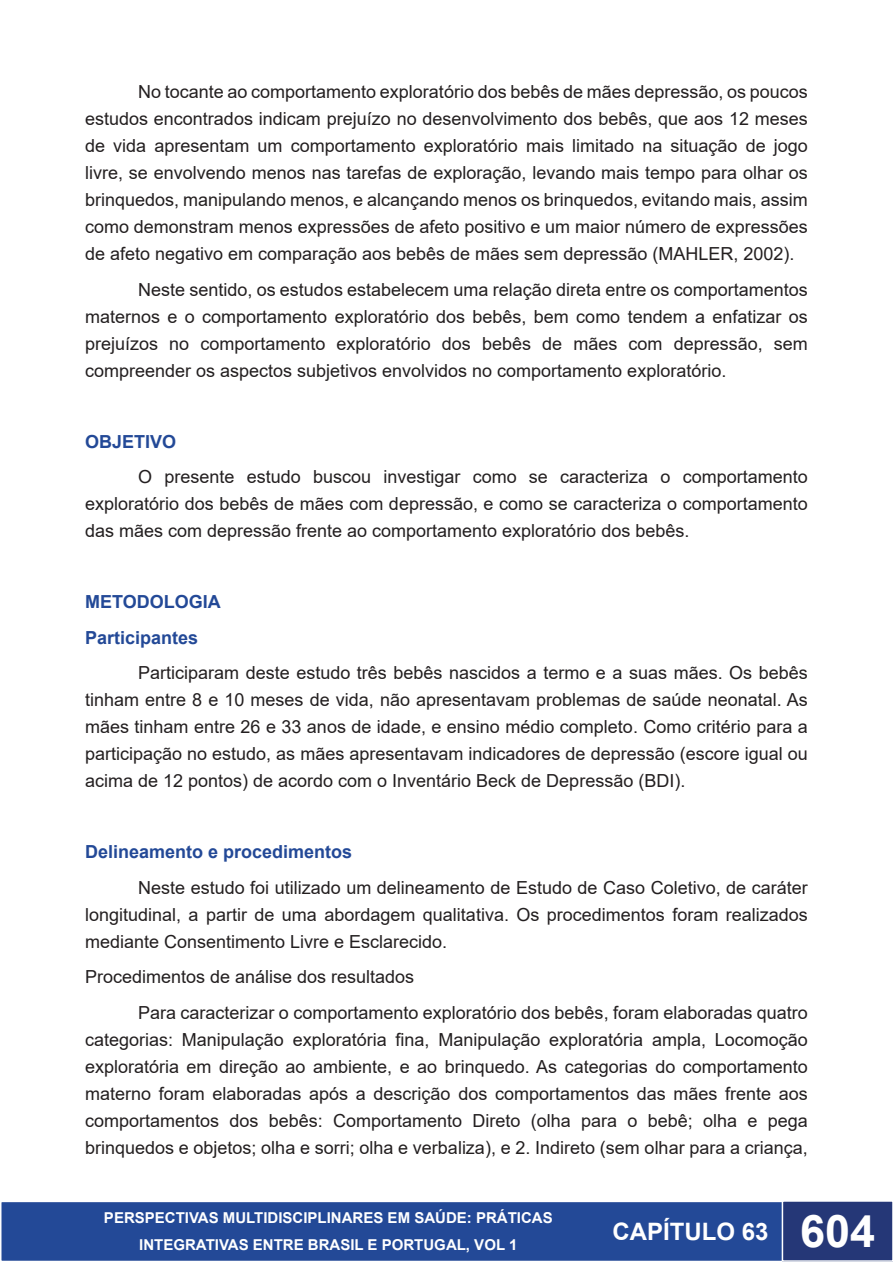
<style>
.page{position:relative;width:893px;height:1263px;background:#fff}
.page>*{position:absolute;margin:0;border:0;box-sizing:border-box;transform-origin:0 0}
.t1{font:700 24px "Arial";color:#fff}
.t2{font:18px/27px "Arial";color:#231f20;text-align:justify}
.t3{font:700 18px "Arial";color:#234997}
.t4{font:700 15px/27px "Arial";color:#fff;text-align:center}
.s1{font-size:45px}
</style>
<div class="page">
<div style="left:1px;top:1201px;width:782px;height:60px;background:#234997"></div>
<div style="left:0;top:1201px;width:784px;height:61px;border:2px solid #fff"></div>
<div style="left:782px;top:1201px;width:111px;height:60px;background:#253777"></div>
<div style="left:782px;top:1200px;width:111px;height:62px;border:2px solid #fff"></div>
<p class="t2" style="left:85px;top:78px;width:724px;text-indent:53px">No tocante ao comportamento exploratório dos bebês de mães depressão, os poucos estudos encontrados indicam prejuízo no desenvolvimento dos bebês, que aos 12 meses de vida apresentam um comportamento exploratório mais limitado na situação de jogo livre, se envolvendo menos nas tarefas de exploração, levando mais tempo para olhar os brinquedos, manipulando menos, e alcançando menos os brinquedos, evitando mais, assim como demonstram menos expressões de afeto positivo e um maior número de expressões de afeto negativo em comparação aos bebês de mães sem depressão (MAHLER, 2002).</p>
<p class="t2" style="left:85px;top:276px;width:724px;text-indent:53px">Neste sentido, os estudos estabelecem uma relação direta entre os comportamentos maternos e o comportamento exploratório dos bebês, bem como tendem a enfatizar os prejuízos no comportamento exploratório dos bebês de mães com depressão, sem compreender os aspectos subjetivos envolvidos no comportamento exploratório.</p>
<p class="t3" style="left:85px;top:429px;width:93px">OBJETIVO</p>
<p class="t2" style="left:85px;top:463px;width:724px;text-indent:53px">O presente estudo buscou investigar como se caracteriza o comportamento exploratório dos bebês de mães com depressão, e como se caracteriza o comportamento das mães com depressão frente ao comportamento exploratório dos bebês.</p>
<p class="t3" style="left:85px;top:589px;width:137px">METODOLOGIA</p>
<p class="t3" style="left:85px;top:625px;width:115px">Participantes</p>
<p class="t2" style="left:85px;top:659px;width:724px;text-indent:53px">Participaram deste estudo três bebês nascidos a termo e a suas mães. Os bebês tinham entre 8 e 10 meses de vida, não apresentavam problemas de saúde neonatal. As mães tinham entre 26 e 33 anos de idade, e ensino médio completo. Como critério para a participação no estudo, as mães apresentavam indicadores de depressão (escore igual ou acima de 12 pontos) de acordo com o Inventário Beck de Depressão (BDI).</p>
<p class="t3" style="left:85px;top:839px;width:269px">Delineamento e procedimentos</p>
<p class="t2" style="left:85px;top:874px;width:724px;text-indent:53px">Neste estudo foi utilizado um delineamento de Estudo de Caso Coletivo, de caráter longitudinal, a partir de uma abordagem qualitativa. Os procedimentos foram realizados mediante Consentimento Livre e Esclarecido.</p>
<p class="t2" style="left:85px;top:963px;width:331px">Procedimentos de análise dos resultados</p>
<p class="t2" style="left:85px;top:999px;width:724px;text-indent:53px">Para caracterizar o comportamento exploratório dos bebês, foram elaboradas quatro categorias: Manipulação exploratória fina, Manipulação exploratória ampla, Locomoção exploratória em direção ao ambiente, e ao brinquedo. As categorias do comportamento materno foram elaboradas após a descrição dos comportamentos das mães frente aos comportamentos dos bebês: Comportamento Direto (olha para o bebê; olha e pega brinquedos e objetos; olha e sorri; olha e verbaliza), e 2. Indireto (sem olhar para a criança,</p>
<p class="t4" style="left:104px;top:1205px;width:450px">PERSPECTIVAS MULTIDISCIPLINARES EM SAÚDE: PRÁTICAS<br>INTEGRATIVAS ENTRE BRASIL E PORTUGAL, VOL 1</p>
<h1 class="t1" style="left:612px;top:1215px;width:264px">CAPÍTULO 63 <span class="s1">604</span></h1>
</div>
